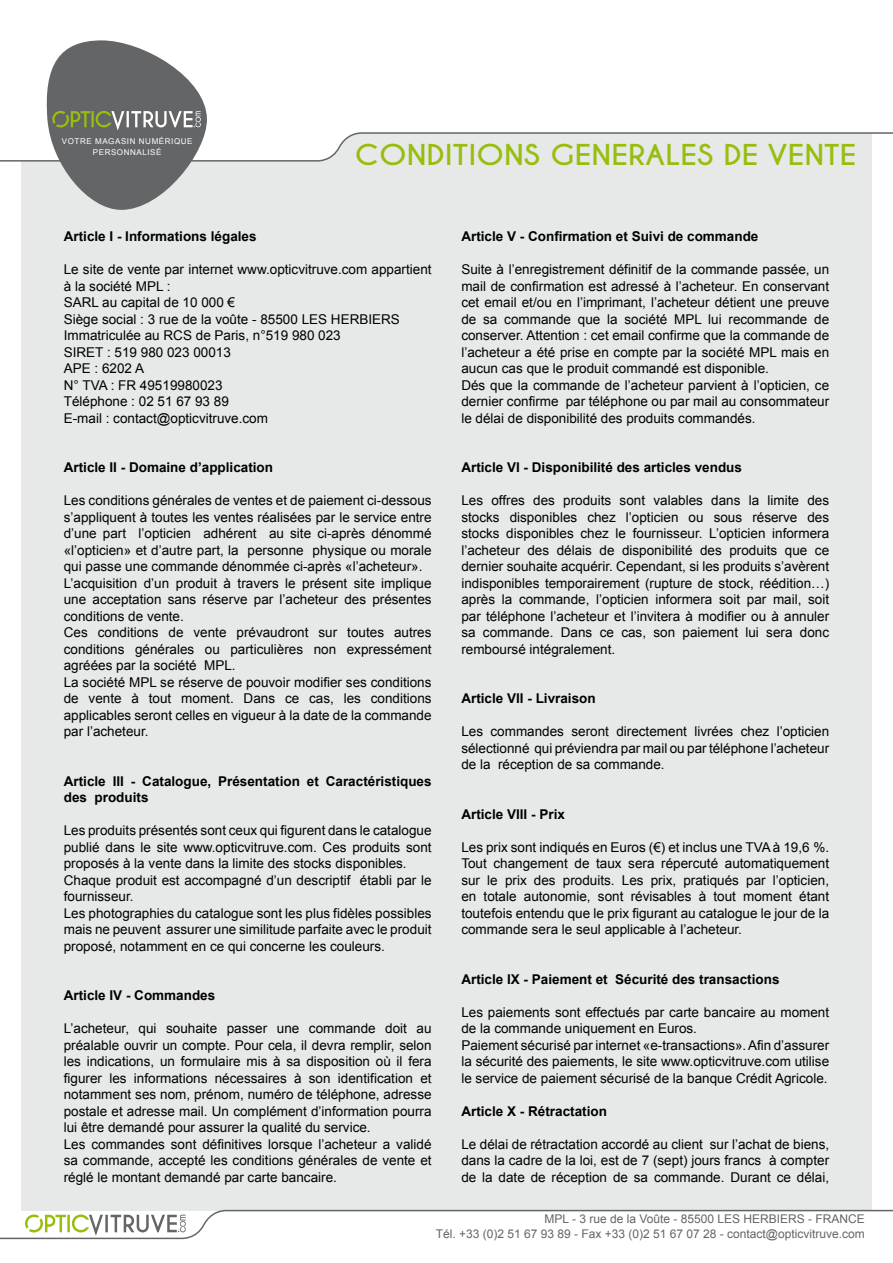
<style>
.page{position:relative;width:893px;height:1263px;background:#fff}
.page>*{position:absolute;margin:0;border:0;box-sizing:border-box;transform-origin:0 0}
.t1{font:700 27px "Caviar Dreams";color:#97be0d;scale:1.11 1}
.t2{font:13.5px/16.5px "Arial";color:#000}
.t3{font:700 13.5px/16.5px "Arial";color:#000}
.t4{font:12px/15px "Arial";color:#646567;text-align:right}
.t5{font:8.1px/11.6px "Arial";letter-spacing:.07em;color:#fff;text-align:center}
</style>
<div class="page">
<svg style="left:0;top:1209px;width:893px;height:31px"></svg>
<svg style="left:25px;top:1214px;width:161px;height:22px"></svg>
<div style="left:21px;top:21px;width:851px;height:1189px;background:#e7e8e8"></div>
<svg style="left:0;top:21px;width:893px;height:141px"></svg>
<svg style="left:43px;top:40px;width:164px;height:170px;background:#8c8e8d"></svg>
<p class="t5" style="left:62px;top:135px;width:132px">VOTRE MAGASIN NUMÉRIQUE<br>PERSONNALISÉ</p>
<h1 class="t1" style="left:355px;top:138px;width:453px">CONDITIONS GENERALES DE VENTE</h1>
<p class="t3" style="left:64px;top:229px;width:194px">Article I - Informations légales</p>
<p class="t2" style="left:64px;top:261px;width:369px">Le site de vente par internet www.opticvitruve.com appartient à la société MPL :<br>SARL au capital de 10 000 €<br>Siège social : 3 rue de la voûte - 85500 LES HERBIERS<br>Immatriculée au RCS de Paris, n°519 980 023<br>SIRET : 519 980 023 00013<br>APE : 6202 A<br>N° TVA : FR 49519980023<br>Téléphone : 02 51 67 93 89<br>E-mail : contact@opticvitruve.com</p>
<p class="t3" style="left:64px;top:460px;width:211px">Article II - Domaine d’application</p>
<p class="t2" style="left:64px;top:492px;width:369px">Les conditions générales de ventes et de paiement ci-dessous s’appliquent à toutes les ventes réalisées par le service entre d’une part l’opticien adhérent au site ci-après dénommé «l’opticien» et d’autre part, la personne physique ou morale qui passe une commande dénommée ci-après «l’acheteur».<br>L’acquisition d’un produit à travers le présent site implique une acceptation sans réserve par l’acheteur des présentes conditions de vente.<br>Ces conditions de vente prévaudront sur toutes autres conditions générales ou particulières non expressément agréées par la société MPL.<br>La société MPL se réserve de pouvoir modifier ses conditions de vente à tout moment. Dans ce cas, les conditions applicables seront celles en vigueur à la date de la commande par l’acheteur.</p>
<p class="t3" style="left:64px;top:773px;width:369px">Article III - Catalogue, Présentation et Caractéristiques des produits</p>
<p class="t2" style="left:64px;top:822px;width:369px">Les produits présentés sont ceux qui figurent dans le catalogue publié dans le site www.opticvitruve.com. Ces produits sont proposés à la vente dans la limite des stocks disponibles.<br>Chaque produit est accompagné d’un descriptif établi par le fournisseur.<br>Les photographies du catalogue sont les plus fidèles possibles mais ne peuvent assurer une similitude parfaite avec le produit proposé, notamment en ce qui concerne les couleurs.</p>
<p class="t3" style="left:64px;top:988px;width:153px">Article IV - Commandes</p>
<p class="t2" style="left:64px;top:1020px;width:369px">L’acheteur, qui souhaite passer une commande doit au préalable ouvrir un compte. Pour cela, il devra remplir, selon les indications, un formulaire mis à sa disposition où il fera figurer les informations nécessaires à son identification et notamment ses nom, prénom, numéro de téléphone, adresse postale et adresse mail. Un complément d’information pourra lui être demandé pour assurer la qualité du service.<br>Les commandes sont définitives lorsque l’acheteur a validé sa commande, accepté les conditions générales de vente et réglé le montant demandé par carte bancaire.</p>
<p class="t3" style="left:461px;top:229px;width:299px">Article V - Confirmation et Suivi de commande</p>
<p class="t2" style="left:461px;top:261px;width:369px">Suite à l’enregistrement définitif de la commande passée, un mail de confirmation est adressé à l’acheteur. En conservant cet email et/ou en l’imprimant, l’acheteur détient une preuve de sa commande que la société MPL lui recommande de conserver. Attention : cet email confirme que la commande de l’acheteur a été prise en compte par la société MPL mais en aucun cas que le produit commandé est disponible.<br>Dés que la commande de l’acheteur parvient à l’opticien, ce dernier confirme par téléphone ou par mail au consommateur le délai de disponibilité des produits commandés.</p>
<p class="t3" style="left:461px;top:460px;width:282px">Article VI - Disponibilité des articles vendus</p>
<p class="t2" style="left:461px;top:492px;width:369px;text-align:justify">Les offres des produits sont valables dans la limite des stocks disponibles chez l’opticien ou sous réserve des stocks disponibles chez le fournisseur. L’opticien informera l’acheteur des délais de disponibilité des produits que ce dernier souhaite acquérir. Cependant, si les produits s’avèrent indisponibles temporairement (rupture de stock, réédition…) après la commande, l’opticien informera soit par mail, soit par téléphone l’acheteur et l’invitera à modifier ou à annuler sa commande. Dans ce cas, son paiement lui sera donc remboursé intégralement.</p>
<p class="t3" style="left:461px;top:691px;width:136px">Article VII - Livraison</p>
<p class="t2" style="left:461px;top:723px;width:369px;text-align:justify">Les commandes seront directement livrées chez l’opticien sélectionné qui préviendra par mail ou par téléphone l’acheteur de la réception de sa commande.</p>
<p class="t3" style="left:461px;top:806px;width:105px">Article VIII - Prix</p>
<p class="t2" style="left:461px;top:839px;width:369px;text-align:justify">Les prix sont indiqués en Euros (€) et inclus une TVA à 19,6 %.<br>Tout changement de taux sera répercuté automatiquement sur le prix des produits. Les prix, pratiqués par l’opticien, en totale autonomie, sont révisables à tout moment étant toutefois entendu que le prix figurant au catalogue le jour de la commande sera le seul applicable à l’acheteur.</p>
<p class="t3" style="left:461px;top:971px;width:320px">Article IX - Paiement et Sécurité des transactions</p>
<p class="t2" style="left:461px;top:1004px;width:369px">Les paiements sont effectués par carte bancaire au moment de la commande uniquement en Euros.<br>Paiement sécurisé par internet «e-transactions». Afin d’assurer la sécurité des paiements, le site www.opticvitruve.com utilise le service de paiement sécurisé de la banque Crédit Agricole.</p>
<p class="t3" style="left:461px;top:1103px;width:147px">Article X - Rétractation</p>
<p class="t2" style="left:461px;top:1136px;width:369px;text-align:justify">Le délai de rétractation accordé au client sur l’achat de biens, dans la cadre de la loi, est de 7 (sept) jours francs à compter de la date de réception de sa commande. Durant ce délai,</p>
<p class="t4" style="left:436px;top:1212px;width:431px">MPL - 3 rue de la Voûte - 85500 LES HERBIERS - FRANCE<br>Tél. +33 (0)2 51 67 93 89 - Fax +33 (0)2 51 67 07 28 - contact@opticvitruve.com</p>
</div>
